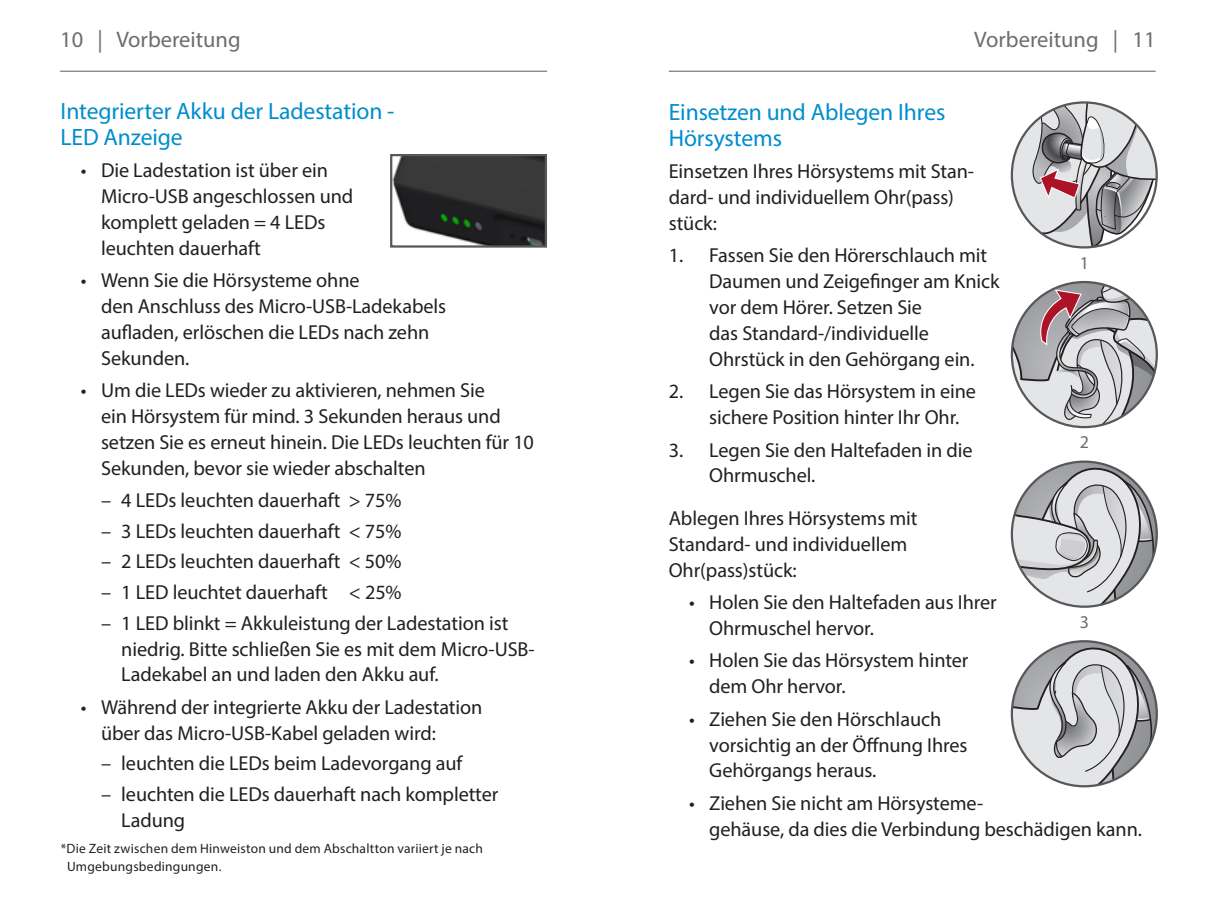
<style>
.page{position:relative;width:1215px;height:912px;background:#fff}
.page>*{position:absolute;margin:0;border:0;box-sizing:border-box;transform-origin:0 0}
._3a__Blue_Subs{font:23.62px/25.9px "Myriad Pro";letter-spacing:-.005em;color:#008dce}
._9__right_page_heade{font:22.5px "Myriad Pro";color:#6c6d70}
._8__left_page_header{font:22.5px "Myriad Pro";color:#6c6d70}
._3b__Black_Subs{font:20.25px/25.9px "Myriad Pro";letter-spacing:-.005em;color:#231f20}
.caption_number{font:18px "Myriad Pro";color:#6c6d70}
._3_Fußnote{font:13.5px/18px "Myriad Pro";letter-spacing:.02em;color:#231f20}
</style>
<div class="page">
<hr style="left:669px;top:71px;width:487px;height:1px;background:#6c6d70">
<svg style="left:1012px;top:102px;width:145px;height:145px"></svg>
<svg style="left:1012px;top:282px;width:145px;height:145px"></svg>
<svg style="left:1012px;top:463px;width:145px;height:143px"></svg>
<svg style="left:1012px;top:641px;width:145px;height:145px"></svg>
<hr style="left:60px;top:71px;width:487px;height:1px;background:#6c6d70">
<img style="left:393px;top:157px;width:151px;height:87px">
<div style="left:390px;top:154px;width:157px;height:93px;border:2px solid #57585a"></div>
<p class="_8__left_page_header" style="left:60px;top:26px;width:182px">10 | Vorbereitung</p>
<p class="_3a__Blue_Subs" style="left:61px;top:98px;width:336px">Integrierter Akku der Ladestation -<br>LED Anzeige</p>
<p class="_3b__Black_Subs" style="left:101px;top:157px;width:254px;text-indent:-20px">• Die Ladestation ist über ein<br>Micro-USB angeschlossen und komplett geladen = 4 LEDs leuchten dauerhaft</p>
<p class="_3b__Black_Subs" style="left:101px;top:267px;width:347px;text-indent:-20px">• Wenn Sie die Hörsysteme ohne<br>den Anschluss des Micro-USB-Ladekabels aufladen, erlöschen die LEDs nach zehn<br>Sekunden.</p>
<p class="_3b__Black_Subs" style="left:101px;top:377px;width:434px;text-indent:-20px">• Um die LEDs wieder zu aktivieren, nehmen Sie<br>ein Hörsystem für mind. 3 Sekunden heraus und setzen Sie es erneut hinein. Die LEDs leuchten für 10<br>Sekunden, bevor sie wieder abschalten</p>
<p class="_3b__Black_Subs" style="left:101px;top:487px;width:302px">– 4 LEDs leuchten dauerhaft &gt; 75%</p>
<p class="_3b__Black_Subs" style="left:101px;top:517px;width:302px">– 3 LEDs leuchten dauerhaft &lt; 75%</p>
<p class="_3b__Black_Subs" style="left:101px;top:548px;width:302px">– 2 LEDs leuchten dauerhaft &lt; 50%</p>
<p class="_3b__Black_Subs" style="left:101px;top:578px;width:302px">– 1 LED leuchtet dauerhaft &lt; 25%</p>
<p class="_3b__Black_Subs" style="left:121px;top:609px;width:415px;text-indent:-20px">– 1 LED blinkt = Akkuleistung der Ladestation ist niedrig. Bitte schließen Sie es mit dem Micro-USB-<br>Ladekabel an und laden den Akku auf.</p>
<p class="_3b__Black_Subs" style="left:101px;top:693px;width:383px;text-indent:-20px">• Während der integrierte Akku der Ladestation über das Micro-USB-Kabel geladen wird:</p>
<p class="_3b__Black_Subs" style="left:101px;top:750px;width:363px">– leuchten die LEDs beim Ladevorgang auf</p>
<p class="_3b__Black_Subs" style="left:121px;top:780px;width:379px;text-indent:-20px">– leuchten die LEDs dauerhaft nach kompletter<br>Ladung</p>
<p class="_3_Fußnote" style="left:67px;top:839px;width:417px;text-indent:-6px">*Die Zeit zwischen dem Hinweiston und dem Abschaltton variiert je nach<br>Umgebungsbedingungen.</p>
<p class="_9__right_page_heade" style="left:974px;top:26px;width:183px">Vorbereitung | 11</p>
<p class="_3a__Blue_Subs" style="left:669px;top:99px;width:278px">Einsetzen und Ablegen Ihres<br>Hörsystems</p>
<p class="_3b__Black_Subs" style="left:669px;top:158px;width:306px">Einsetzen Ihres Hörsystems mit Stan&shy;dard- und individuellem Ohr(pass) stück:</p>
<p class="_3b__Black_Subs" style="left:709px;top:242px;width:292px;text-indent:-40px">1. Fassen Sie den Hörerschlauch mit<br>Daumen und Zeigefinger am Knick vor dem Hörer. Setzen Sie<br>das Standard-/individuelle<br>Ohrstück in den Gehörgang ein.</p>
<p class="_3b__Black_Subs" style="left:709px;top:378px;width:268px;text-indent:-40px">2. Legen Sie das Hörsystem in eine sichere Position hinter Ihr Ohr.</p>
<p class="_3b__Black_Subs" style="left:709px;top:436px;width:265px;text-indent:-40px">3. Legen Sie den Haltefaden in die<br>Ohrmuschel.</p>
<p class="_3b__Black_Subs" style="left:669px;top:505px;width:250px">Ablegen Ihres Hörsystems mit<br>Standard- und individuellem<br>Ohr(pass)stück:</p>
<p class="_3b__Black_Subs" style="left:709px;top:589px;width:289px;text-indent:-20px">• Holen Sie den Haltefaden aus Ihrer<br>Ohrmuschel hervor.</p>
<p class="_3b__Black_Subs" style="left:709px;top:647px;width:261px;text-indent:-20px">• Holen Sie das Hörsystem hinter dem Ohr hervor.</p>
<p class="_3b__Black_Subs" style="left:709px;top:705px;width:260px;text-indent:-20px">• Ziehen Sie den Hörschlauch vorsichtig an der Öffnung Ihres<br>Gehörgangs heraus.</p>
<p class="_3b__Black_Subs" style="left:709px;top:789px;width:432px;text-indent:-20px">• Ziehen Sie nicht am Hörsysteme-<br>gehäuse, da dies die Verbindung beschädigen kann.</p>
<p class="caption_number" style="left:1080px;top:251px;width:11px">1</p>
<p class="caption_number" style="left:1080px;top:431px;width:11px">2</p>
<p class="caption_number" style="left:1080px;top:610px;width:11px">3</p>
</div>
